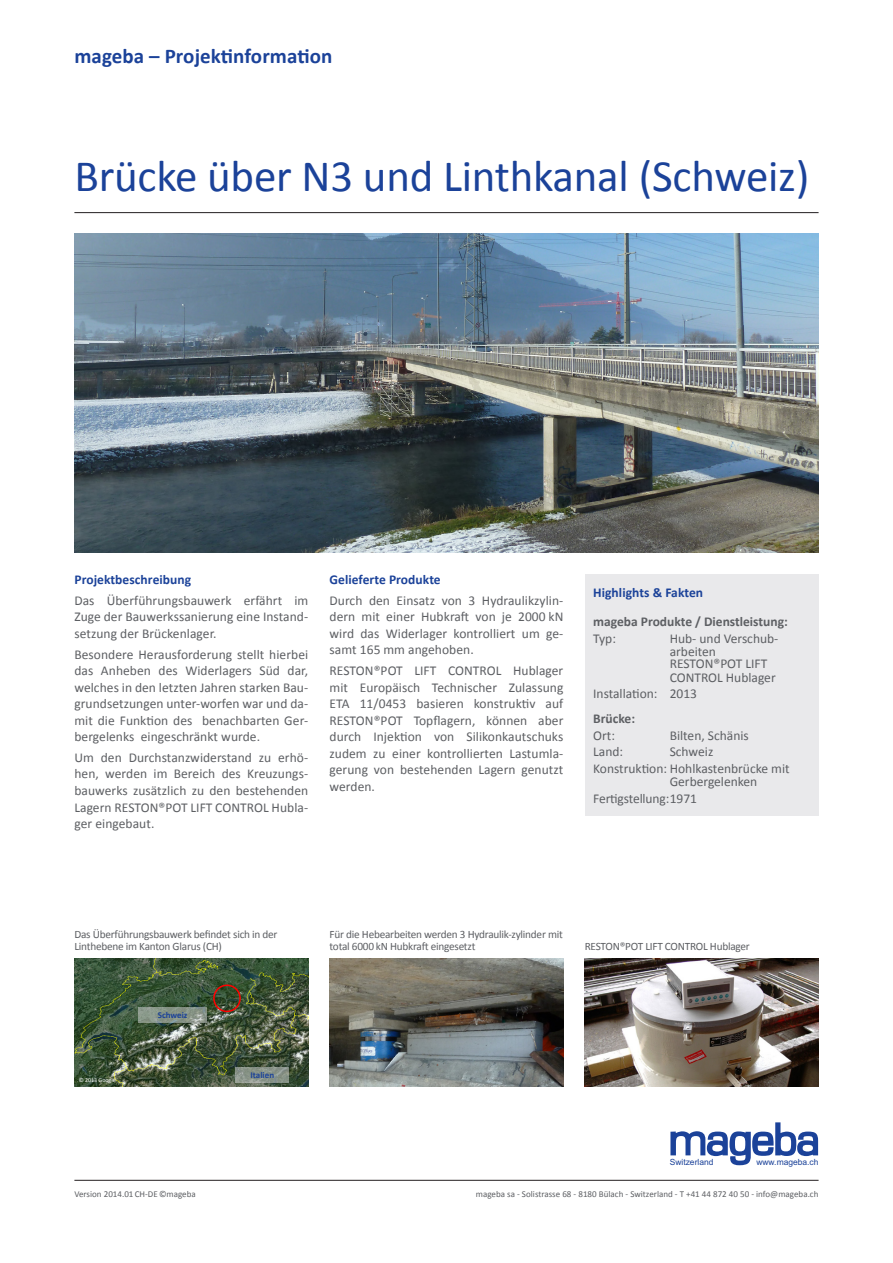
<style>
.page{position:relative;width:893px;height:1263px;background:#fff}
.page>*{position:absolute;margin:0;border:0;box-sizing:border-box;transform-origin:0 0}
.Header_top_Frontp{font:45px "Calibri";letter-spacing:-.005em;color:#1b4299}
.t1{font:700 21px "Calibri";letter-spacing:.005em;color:#1b4299}
.Fliesstext{font:13.5px/16.5px "Calibri";letter-spacing:.005em;color:#5d5f63;text-align:justify}
.Highlight-Box_Aufzäh{font:13.5px/13.5px "Calibri";color:#5d5f63}
.Title_Inhalt{font:700 13.5px "Calibri";letter-spacing:.005em;color:#1b4299}
.Highlight-Box_Aufzäh-2{font:700 13.5px "Calibri";color:#5d5f63}
.Bildbeschreibung{font:11.25px/12px "Calibri";letter-spacing:-.02em;color:#5d5f63}
.t2{font:9px "Calibri";color:#5d5f63}
.t3{font:700 9px "Calibri";color:#1b4299}
.t4{font:8.55px "Arial";color:#1b4299}
.t5{font:6px "Calibri";color:#fff}
</style>
<div class="page">
<svg style="left:670px;top:1122px;width:148px;height:43px"></svg>
<hr style="left:74px;top:1180px;width:745px;height:1px;background:#231f20">
<hr style="left:74px;top:212px;width:745px;height:1px;background:#231f20">
<img style="left:74px;top:959px;width:234px;height:127px">
<img style="left:330px;top:959px;width:233px;height:127px">
<img style="left:585px;top:959px;width:234px;height:127px">
<img style="left:74px;top:234px;width:745px;height:319px">
<div style="left:213px;top:984px;width:28px;height:28px;border:2px solid #f00;border-radius:50%"></div>
<div style="left:585px;top:574px;width:234px;height:241px;background:#e9e9eb"></div>
<svg style="left:236px;top:1067px;width:53px;height:15px"></svg>
<svg style="left:139px;top:1007px;width:68px;height:16px"></svg>
<p class="t1" style="left:74px;top:42px;width:260px">mageba – Projektinformation</p>
<p class="Header_top_Frontp" style="left:74px;top:148px;width:736px">Brücke über N3 und Linthkanal (Schweiz)</p>
<p class="Title_Inhalt" style="left:74px;top:571px;width:118px">Projektbeschreibung</p>
<p class="Fliesstext" style="left:74px;top:592px;width:235px">Das Überführungsbauwerk erfährt im Zuge der Bauwerkssanierung eine Instand&shy;setzung der Brückenlager.</p>
<p class="Fliesstext" style="left:74px;top:646px;width:235px">Besondere Herausforderung stellt hierbei das Anheben des Widerlagers Süd dar, welches in den letzten Jahren starken Bau&shy;grundsetzungen unter-worfen war und da&shy;mit die Funktion des benachbarten Ger&shy;bergelenks eingeschränkt wurde.</p>
<p class="Fliesstext" style="left:74px;top:749px;width:235px">Um den Durchstanzwiderstand zu erhö&shy;hen, werden im Bereich des Kreuzungs&shy;bauwerks zusätzlich zu den bestehenden Lagern RESTON®POT LIFT CONTROL Hubla&shy;ger eingebaut.</p>
<p class="Title_Inhalt" style="left:330px;top:571px;width:113px">Gelieferte Produkte</p>
<p class="Fliesstext" style="left:330px;top:592px;width:235px">Durch den Einsatz von 3 Hydraulikzylin&shy;dern mit einer Hubkraft von je 2000 kN wird das Widerlager kontrolliert um ge&shy;samt 165 mm angehoben.</p>
<p class="Fliesstext" style="left:330px;top:662px;width:235px">RESTON®POT LIFT CONTROL Hublager mit Europäisch Technischer Zulassung ETA 11/0453 basieren konstruktiv auf RESTON®POT Topflagern, können aber durch Injektion von Silikonkautschuks zudem zu einer kontrollierten Lastumla&shy;gerung von bestehenden Lagern genutzt werden.</p>
<p class="Title_Inhalt" style="left:593px;top:584px;width:112px">Highlights &amp; Fakten</p>
<p class="Highlight-Box_Aufzäh-2" style="left:593px;top:613px;width:196px">mageba Produkte / Dienstleistung:</p>
<p class="Highlight-Box_Aufzäh" style="left:593px;top:631px;width:24px">Typ:</p>
<p class="Highlight-Box_Aufzäh" style="left:670px;top:631px;width:108px">Hub- und Verschub-- arbeiten</p>
<p class="Highlight-Box_Aufzäh" style="left:670px;top:657px;width:108px">RESTON®POT LIFT<br>CONTROL Hublager</p>
<p class="Highlight-Box_Aufzäh" style="left:593px;top:687px;width:105px">Installation: 2013</p>
<p class="Highlight-Box_Aufzäh-2" style="left:593px;top:710px;width:43px">Brücke:</p>
<p class="Highlight-Box_Aufzäh" style="left:593px;top:728px;width:23px">Ort:</p>
<p class="Highlight-Box_Aufzäh" style="left:670px;top:728px;width:81px">Bilten, Schänis</p>
<p class="Highlight-Box_Aufzäh" style="left:593px;top:745px;width:31px">Land:</p>
<p class="Highlight-Box_Aufzäh" style="left:670px;top:745px;width:45px">Schweiz</p>
<p class="Highlight-Box_Aufzäh" style="left:670px;top:761px;width:121px;text-indent:-77px">Konstruktion: Hohlkastenbrücke mit<br>Gerbergelenken</p>
<p class="Highlight-Box_Aufzäh" style="left:593px;top:791px;width:105px">Fertigstellung:1971</p>
<p class="Bildbeschreibung" style="left:74px;top:929px;width:205px">Das Überführungsbauwerk befindet sich in der<br>Linthebene im Kanton Glarus (CH)</p>
<p class="Bildbeschreibung" style="left:330px;top:929px;width:235px">Für die Hebearbeiten werden 3 Hydraulik-zylinder mit total 6000 kN Hubkraft eingesetzt</p>
<p class="Bildbeschreibung" style="left:585px;top:941px;width:167px">RESTON®POT LIFT CONTROL Hublager</p>
<p class="t5" style="left:79px;top:1076px;width:39px">© 2013 Google</p>
<p class="t3" style="left:158px;top:1010px;width:31px">Schweiz</p>
<p class="t3" style="left:251px;top:1069px;width:25px">Italien</p>
<p class="t4" style="left:670px;top:1157px;width:45px">Switzerland</p>
<p class="t4" style="left:756px;top:1156px;width:64px">www.mageba.ch</p>
<p class="t2" style="left:74px;top:1189px;width:123px">Version 2014.01 CH-DE ©mageba</p>
<p class="t2" style="left:476px;top:1189px;width:344px">mageba sa - Solistrasse 68 - 8180 Bülach - Switzerland - T +41 44 872 40 50 - info@mageba.ch</p>
</div>
